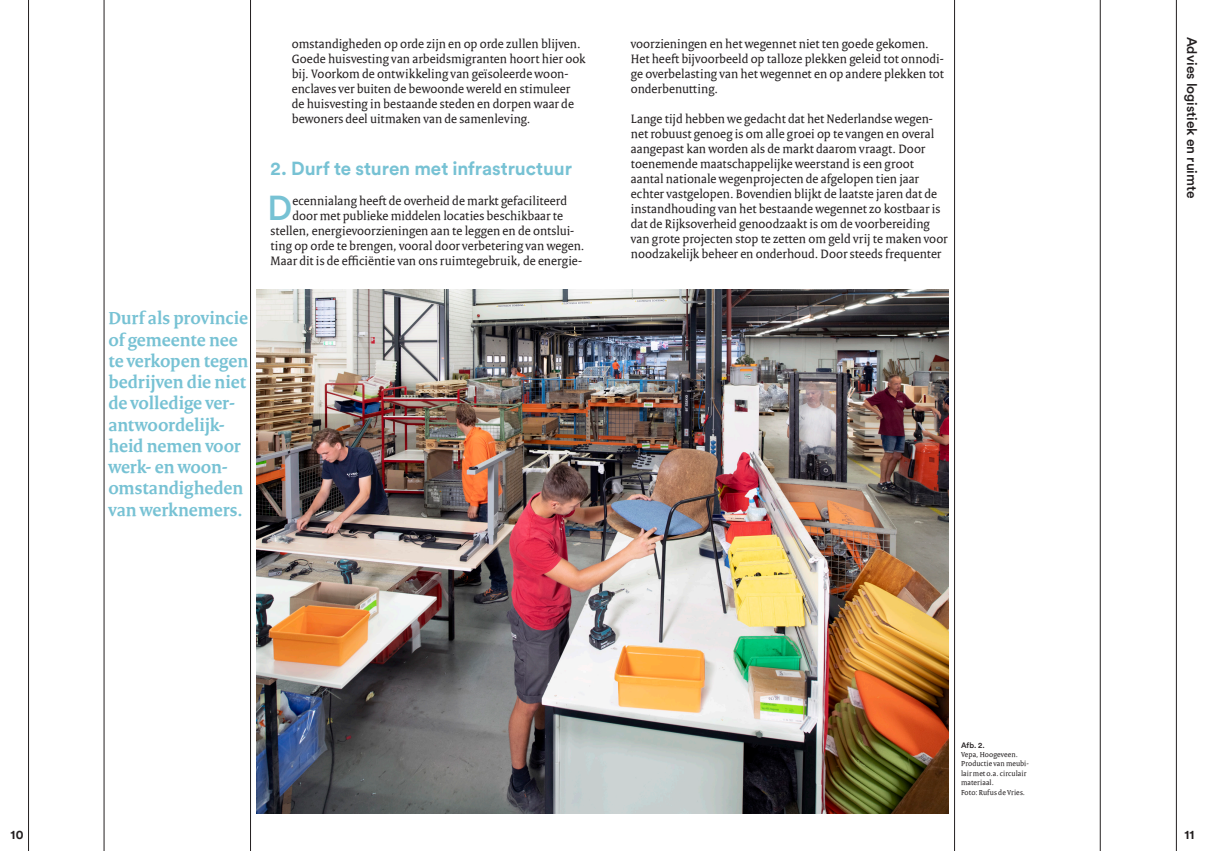
<style>
.page{position:relative;width:1205px;height:851px;background:#fff}
.page>*{position:absolute;margin:0;border:0;box-sizing:border-box;transform-origin:0 0}
.bodytekst{font:500 34.25px "Circular Std";color:#77c2d4}
.quote{font:700 18.75px/21.2px "Rijksoverheid Serif";color:#77c2d4}
.subkop{font:700 18.75px "Circular Std";letter-spacing:-.005em;color:#77c2d4}
.t1{font:500 13.75px "Circular Std";color:#231f20}
.broodtekst{font:13.12px/15px "Rijksoverheid Serif";color:#231f20}
.bodytekst-2{font:13.12px/15px "Rijksoverheid Serif";color:#231f20}
.t2{font:700 12.5px "Circular Std";color:#231f20}
.tekst_bij_afbeelding{font:7.75px/9.1px "Rijksoverheid Serif";letter-spacing:.015em;color:#231f20}
.s1{font-family:"Circular Std";font-weight:500}
</style>
<div class="page">
<img style="left:257px;top:290px;width:691px;height:523px">
<hr style="left:28px;top:0;width:1px;height:850px;background:#231f20">
<hr style="left:1176px;top:0;width:1px;height:850px;background:#231f20">
<hr style="left:104px;top:0;width:1px;height:850px;background:#231f20">
<hr style="left:1100px;top:0;width:1px;height:850px;background:#231f20">
<hr style="left:250px;top:0;width:1px;height:850px;background:#231f20">
<hr style="left:954px;top:0;width:1px;height:850px;background:#231f20">
<p class="quote" style="left:108px;top:307px;width:141px">Durf als provincie of gemeente nee te verkopen tegen bedrijven die niet de volledige ver&shy;antwoordelijk&shy;heid nemen voor werk- en woon&shy;omstandigheden van werknemers.</p>
<p class="broodtekst" style="left:292px;top:36px;width:295px">omstandigheden op orde zijn en op orde zullen blijven.<br>Goede huisvesting van arbeidsmigranten hoort hier ook bij. Voorkom de ontwikkeling van geïsoleerde woon&shy;enclaves ver buiten de bewoonde wereld en stimuleer de huisvesting in bestaande steden en dorpen waar de bewoners deel uitmaken van de samenleving.</p>
<p class="subkop" style="left:270px;top:157px;width:303px">2. Durf te sturen met infrastructuur</p>
<p class="bodytekst" style="left:268px;top:187px;width:26px">D</p>
<p class="bodytekst-2" style="left:292px;top:193px;width:276px">ecennialang heeft de overheid de markt gefaciliteerd</p>
<p class="bodytekst-2" style="left:292px;top:208px;width:272px">door met publieke middelen locaties beschikbaar te</p>
<p class="bodytekst-2" style="left:270px;top:223px;width:305px">stellen, energievoorzieningen aan te leggen en de ontslui-</p>
<p class="bodytekst-2" style="left:270px;top:238px;width:315px">ting op orde te brengen, vooral door verbetering van wegen.</p>
<p class="bodytekst-2" style="left:270px;top:253px;width:313px">Maar dit is de efficiëntie van ons ruimtegebruik, de energie-</p>
<p class="bodytekst-2" style="left:631px;top:36px;width:315px">voorzieningen en het wegennet niet ten goede gekomen.<br>Het heeft bijvoorbeeld op talloze plekken geleid tot onnodi&shy;ge overbelasting van het wegennet en op andere plekken tot onderbenutting.</p>
<p class="broodtekst" style="left:631px;top:111px;width:318px">Lange tijd hebben we gedacht dat het Nederlandse wegen&shy;net robuust genoeg is om alle groei op te vangen en overal aangepast kan worden als de markt daarom vraagt. Door toenemende maatschappelijke weerstand is een groot aantal nationale wegenprojecten de afgelopen tien jaar echter vastgelopen. Bovendien blijkt de laatste jaren dat de instandhouding van het bestaande wegennet zo kostbaar is dat de Rijksoverheid genoodzaakt is om de voorbereiding van grote projecten stop te zetten om geld vrij te maken voor noodzakelijk beheer en onderhoud. Door steeds frequenter</p>
<p class="tekst_bij_afbeelding" style="left:961px;top:741px;width:58px"><span class="s1">Afb. 2.<br></span>Vepa, Hoogeveen.</p>
<p class="tekst_bij_afbeelding" style="left:961px;top:759px;width:69px">Productie van meubi&shy;lair met o.a. circulair materiaal.</p>
<p class="tekst_bij_afbeelding" style="left:961px;top:787px;width:66px">Foto: Rufus de Vries.</p>
<p class="t1" style="left:1200px;top:37px;width:163px;rotate:90deg">Advies logistiek en ruimte</p>
<p class="t2" style="left:11px;top:826px;width:14px">10</p>
<p class="t2" style="left:1184px;top:826px;width:11px">11</p>
</div>
